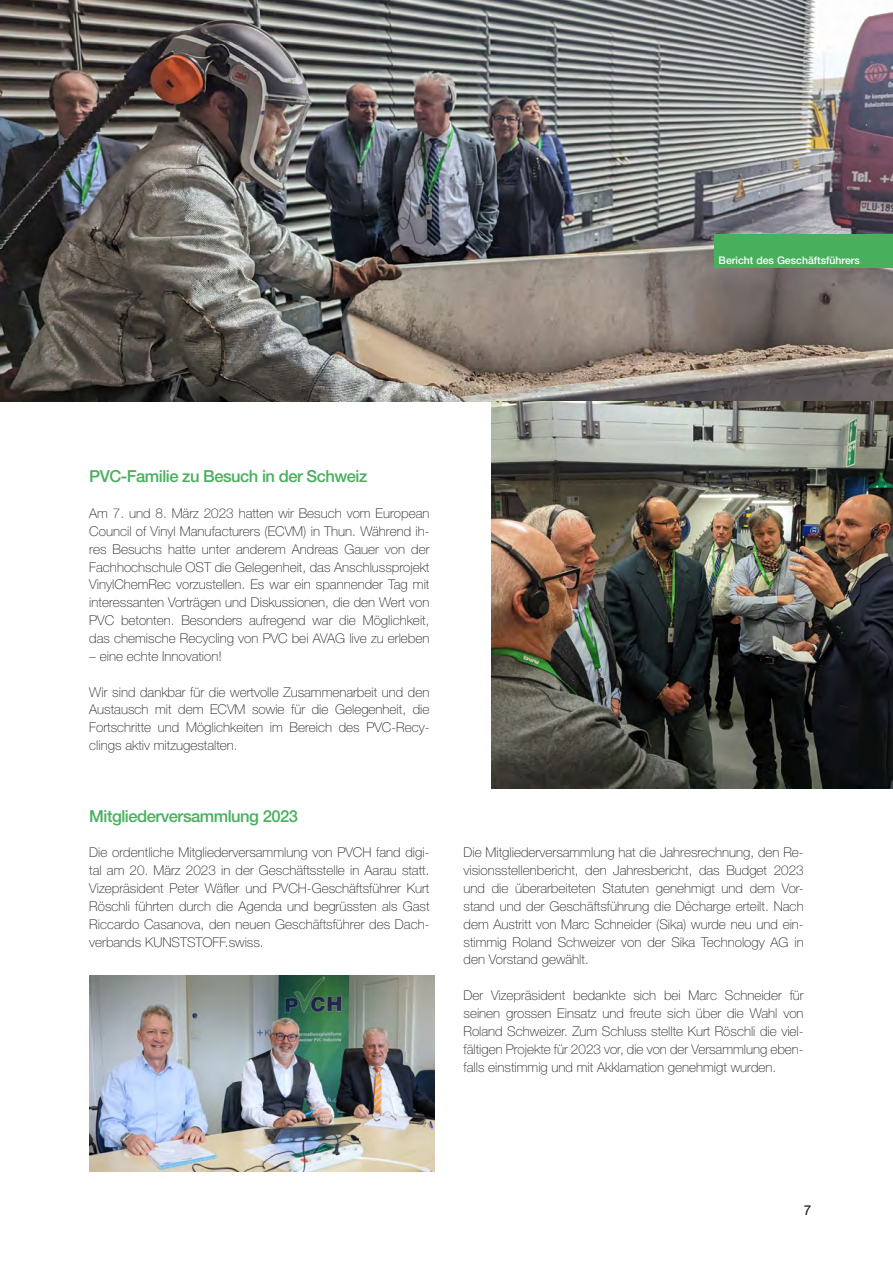
<style>
.page{position:relative;width:893px;height:1263px;background:#fff}
.page>*{position:absolute;margin:0;border:0;box-sizing:border-box;transform-origin:0 0}
.t1{font:500 16.65px "Helvetica Neue LT Std";letter-spacing:-.03em;color:#48b05d}
.t2{font:100 13.5px/17.9px "Helvetica Neue LT Std";color:#231f20;text-align:justify}
.t3{font:300 13.5px "Helvetica Neue LT Std";color:#231f20}
.t4{font:500 10.5px "Helvetica Neue LT Std";color:#fff}
</style>
<div class="page">
<img style="left:0;top:0;width:893px;height:402px">
<img style="left:491px;top:402px;width:402px;height:387px">
<img style="left:89px;top:976px;width:346px;height:195px">
<div style="left:714px;top:235px;width:179px;height:33px;background:#48b05d"></div>
<p class="t1" style="left:89px;top:466px;width:280px">PVC-Familie zu Besuch in der Schweiz</p>
<p class="t2" style="left:89px;top:504px;width:342px">Am 7. und 8. März 2023 hatten wir Besuch vom European Council of Vinyl Manufacturers (ECVM) in Thun. Während ih&shy;res Besuchs hatte unter anderem Andreas Gauer von der Fachhochschule OST die Gelegenheit, das Anschlussprojekt VinylChemRec vorzustellen. Es war ein spannender Tag mit interessanten Vorträgen und Diskussionen, die den Wert von PVC betonten. Besonders aufregend war die Möglichkeit, das chemische Recycling von PVC bei AVAG live zu erleben</p>
<p class="t2" style="left:89px;top:647px;width:134px">– eine echte Innovation!</p>
<p class="t2" style="left:89px;top:683px;width:342px">Wir sind dankbar für die wertvolle Zusammenarbeit und den Austausch mit dem ECVM sowie für die Gelegenheit, die Fortschritte und Möglichkeiten im Bereich des PVC-Recy&shy;clings aktiv mitzugestalten.</p>
<p class="t4" style="left:719px;top:254px;width:143px">Bericht des Geschäftsführers</p>
<p class="t1" style="left:89px;top:806px;width:210px">Mitgliederversammlung 2023</p>
<p class="t2" style="left:89px;top:843px;width:342px">Die ordentliche Mitgliederversammlung von PVCH fand digi&shy;tal am 20. März 2023 in der Geschäftsstelle in Aarau statt.<br>Vizepräsident Peter Wäfler und PVCH-Geschäftsführer Kurt Röschli führten durch die Agenda und begrüssten als Gast Riccardo Casanova, den neuen Geschäftsführer des Dach&shy;verbands KUNSTSTOFF.swiss.</p>
<p class="t2" style="left:463px;top:843px;width:342px">Die Mitgliederversammlung hat die Jahresrechnung, den Re&shy;visionsstellenbericht, den Jahresbericht, das Budget 2023 und die überarbeiteten Statuten genehmigt und dem Vor&shy;stand und der Geschäftsführung die Décharge erteilt. Nach dem Austritt von Marc Schneider (Sika) wurde neu und ein&shy;stimmig Roland Schweizer von der Sika Technology AG in den Vorstand gewählt.</p>
<p class="t2" style="left:463px;top:986px;width:342px">Der Vizepräsident bedankte sich bei Marc Schneider für seinen grossen Einsatz und freute sich über die Wahl von Roland Schweizer. Zum Schluss stellte Kurt Röschli die viel&shy;fältigen Projekte für 2023 vor, die von der Versammlung eben&shy;falls einstimmig und mit Akklamation genehmigt wurden.</p>
<p class="t3" style="left:804px;top:1202px;width:9px">7</p>
</div>
